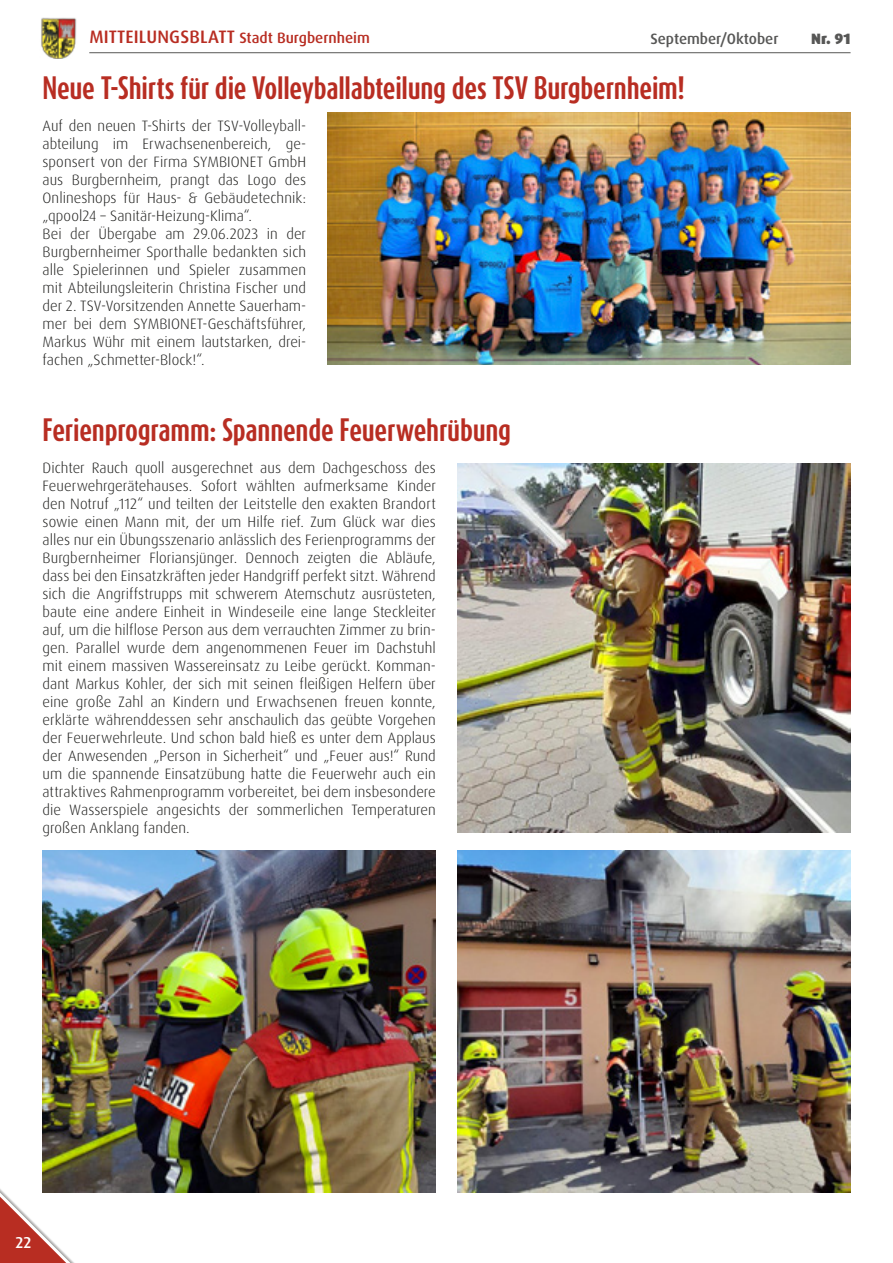
<style>
.page{position:relative;width:893px;height:1263px;background:#fff}
.page>*{position:absolute;margin:0;border:0;box-sizing:border-box;transform-origin:0 0}
._3__Überschrift_klein{font:700 27px "Dax Compact Pro";letter-spacing:-.01em;color:#b82d22}
.t1{font:500 15.75px "Dax Pro";color:#fff}
._1__Grundtext{font:300 15px/18px "Dax Pro";letter-spacing:.005em;color:#1d1d1b;text-align:justify}
.t2{font:500 15px "Dax Pro";color:#b82d22}
.t3{font:500 15px "Dax Pro";color:#575756}
.t4{font:900 15px "Dax Pro";color:#575756}
.s1{font-size:18px}
</style>
<div class="page">
<img style="left:41px;top:18px;width:36px;height:41px">
<hr style="left:89px;top:52px;width:761px;height:1px;background:#575756">
<svg style="left:0;top:1170px;width:74px;height:93px"></svg>
<img style="left:327px;top:113px;width:523px;height:252px">
<img style="left:43px;top:851px;width:393px;height:342px">
<img style="left:457px;top:851px;width:393px;height:342px">
<img style="left:457px;top:463px;width:393px;height:370px">
<p class="t2" style="left:89px;top:28px;width:282px"><span class="s1">MITTEILUNGSBLATT</span> Stadt Burgbernheim</p>
<p class="t3" style="left:650px;top:29px;width:130px">September/Oktober</p>
<p class="t4" style="left:811px;top:29px;width:41px">Nr. 91</p>
<p class="_3__Überschrift_klein" style="left:43px;top:70px;width:644px">Neue T-Shirts für die Volleyballabteilung des TSV Burgbernheim!</p>
<p class="_1__Grundtext" style="left:43px;top:116px;width:265px">Auf den neuen T-Shirts der TSV-Volleyball&shy;abteilung im Erwachsenenbereich, ge&shy;sponsert von der Firma SYMBIONET GmbH aus Burgbernheim, prangt das Logo des Onlineshops für Haus- &amp; Gebäudetechnik: „qpool24 – Sanitär-Heizung-Klima“.</p>
<p class="_1__Grundtext" style="left:43px;top:224px;width:265px">Bei der Übergabe am 29.06.2023 in der Burgbernheimer Sporthalle bedankten sich alle Spielerinnen und Spieler zusammen mit Abteilungsleiterin Christina Fischer und der 2. TSV-Vorsitzenden Annette Sauerham&shy;mer bei dem SYMBIONET-Geschäftsführer, Markus Wühr mit einem lautstarken, drei&shy;fachen „Schmetter-Block!“.</p>
<p class="_3__Überschrift_klein" style="left:43px;top:412px;width:470px">Ferienprogramm: Spannende Feuerwehrübung</p>
<p class="_1__Grundtext" style="left:43px;top:458px;width:395px">Dichter Rauch quoll ausgerechnet aus dem Dachgeschoss des Feuerwehrgerätehauses. Sofort wählten aufmerksame Kinder den Notruf „112“ und teilten der Leitstelle den exakten Brandort sowie einen Mann mit, der um Hilfe rief. Zum Glück war dies alles nur ein Übungsszenario anlässlich des Ferienprogramms der Burgbernheimer Floriansjünger. Dennoch zeigten die Abläufe, dass bei den Einsatzkräften jeder Handgriff perfekt sitzt. Während sich die Angriffstrupps mit schwerem Atemschutz ausrüsteten, baute eine andere Einheit in Windeseile eine lange Steckleiter auf, um die hilflose Person aus dem verrauchten Zimmer zu brin&shy;gen. Parallel wurde dem angenommenen Feuer im Dachstuhl mit einem massiven Wassereinsatz zu Leibe gerückt. Komman&shy;dant Markus Kohler, der sich mit seinen fleißigen Helfern über eine große Zahl an Kindern und Erwachsenen freuen konnte, erklärte währenddessen sehr anschaulich das geübte Vorgehen der Feuerwehrleute. Und schon bald hieß es unter dem Applaus der Anwesenden „Person in Sicherheit“ und „Feuer aus!“ Rund um die spannende Einsatzübung hatte die Feuerwehr auch ein attraktives Rahmenprogramm vorbereitet, bei dem insbesondere die Wasserspiele angesichts der sommerlichen Temperaturen großen Anklang fanden.</p>
<p class="t1" style="left:15px;top:1232px;width:17px">22</p>
</div>
